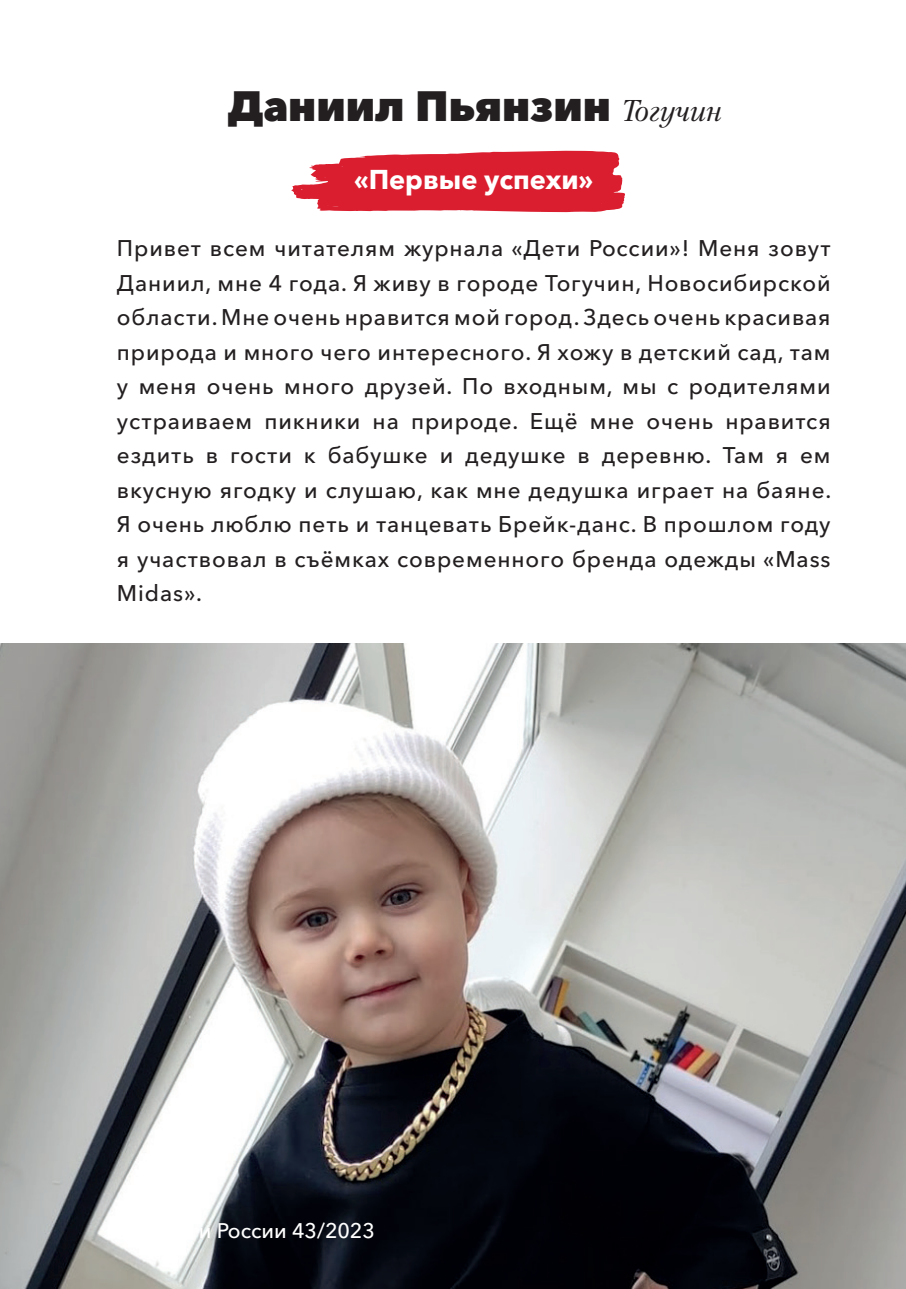
<style>
.page{position:relative;width:906px;height:1289px;background:#fff}
.page>*{position:absolute;margin:0;border:0;box-sizing:border-box;transform-origin:0 0}
.t1{font:800 42px "Avenir Next Cyr";color:#231f20}
.t2{font:700 27px "Avenir Next Cyr";color:#fff}
.t3{font:500 22.5px/34.5px "Avenir Next Cyr";letter-spacing:.04em;color:#231f20;text-align:justify}
.t4{font:500 21px "Avenir Next Cyr";color:#fff}
.s1{font-family:"Petersburg C";font-weight:400;font-style:italic;font-size:30px}
.s2{font-family:"Petersburg C";font-weight:700;font-style:italic;font-size:27px}
</style>
<div class="page">
<svg style="left:291px;top:150px;width:334px;height:63px"></svg>
<img style="left:0;top:643px;width:906px;height:645px">
<h1 class="t1" style="left:228px;top:80px;width:495px">Даниил Пьянзин <span class="s1">Тогучин</span></h1>
<p class="t2" style="left:354px;top:163px;width:241px">«Первые успехи»</p>
<p class="t3" style="left:117px;top:231px;width:716px">Привет всем читателям журнала «Дети России»! Меня зовут Даниил, мне 4 года. Я живу в городе Тогучин, Новосибирской области. Мне очень нравится мой город. Здесь очень красивая природа и много чего интересного. Я хожу в детский сад, там у меня очень много друзей. По входным, мы с родителями устраиваем пикники на природе. Ещё мне очень нравится ездить в гости к бабушке и дедушке в деревню. Там я ем вкусную ягодку и слушаю, как мне дедушка играет на баяне.<br>Я очень люблю петь и танцевать Брейк-данс. В прошлом году я участвовал в съёмках современного бренда одежды «Mass Midas».</p>
<p class="t4" style="left:117px;top:1217px;width:259px"><span class="s2">18</span> Дети России 43/2023</p>
</div>
